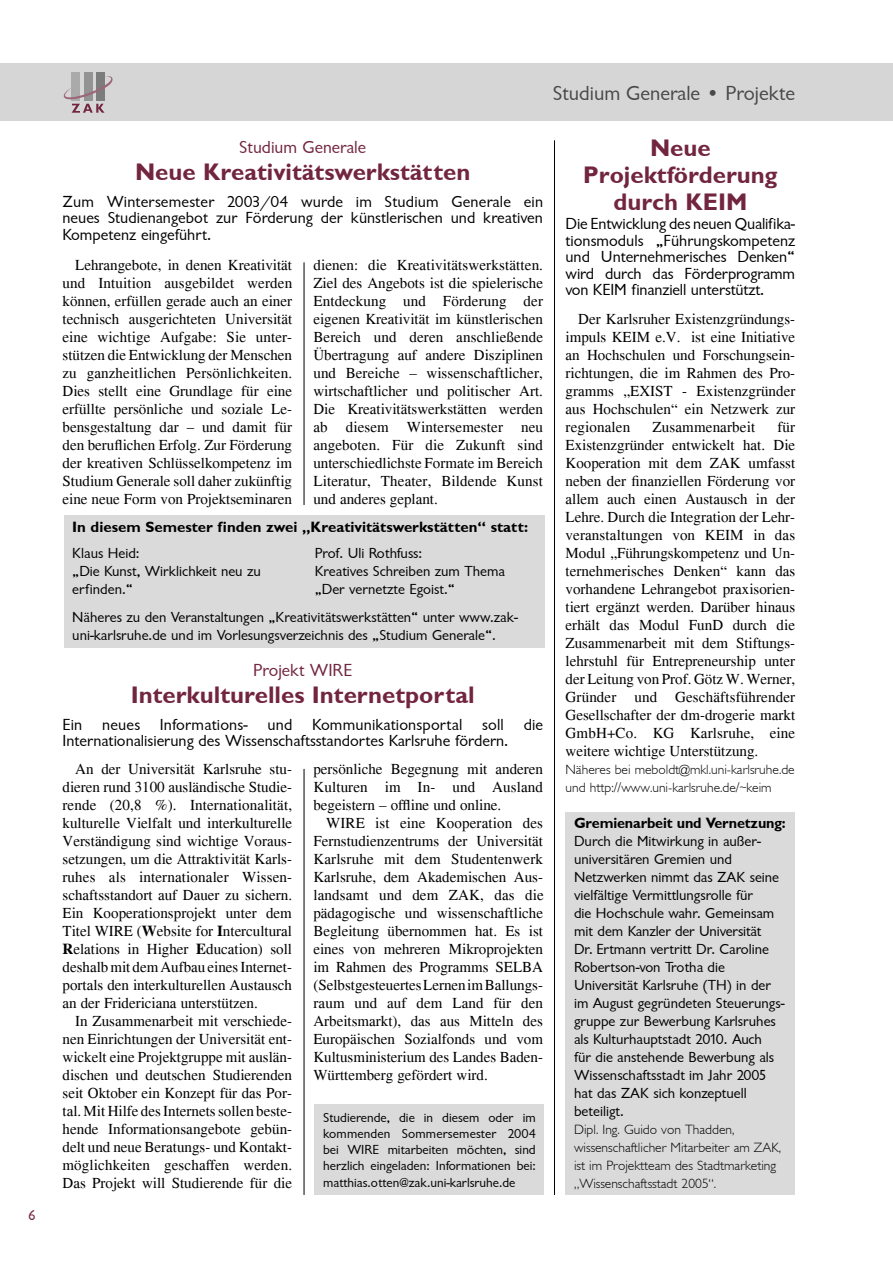
<style>
.page{position:relative;width:893px;height:1263px;background:#fff}
.page>*{position:absolute;margin:0;border:0;box-sizing:border-box;transform-origin:0 0}
.t1{font:24px/27px "Garrison Sans BOLD";color:#72253f;text-align:center}
.t2{font:21px "Garrison Sans";color:#484848}
.t3{font:18px "Garrison Sans";color:#72253f}
.t4{font:16.5px/16.5px "Garrison Sans";color:#000;text-align:justify}
.t5{font:15px/18px "Times New Roman";color:#000;text-align:justify}
.t6{font:15px/18px "Garrison Sans";color:#000}
.t7{font:15px "Garrison Sans BOLD";color:#000}
.t8{font:15px "Garrison Sans BOLD";color:#000;scale:.96 1}
.t9{font:15px "Garrison Sans";color:#72253f}
.t10{font:13.5px/18px "Garrison Light Sans";color:#000}
.t11{font:13.5px/16.2px "Garrison Sans";color:#000;text-align:justify}
.s1{font-weight:700}
</style>
<div class="page">
<div style="left:0;top:64px;width:893px;height:57px;background:#d6d6d6"></div>
<div style="left:72px;top:72px;width:8px;height:29px;background:#aaa"></div>
<div style="left:96px;top:72px;width:8px;height:29px;background:#7c7c7c"></div>
<div style="left:84px;top:72px;width:8px;height:29px;background:#939393"></div>
<svg style="left:64px;top:75px;width:49px;height:38px"></svg>
<div style="left:64px;top:514px;width:480px;height:133px;background:#dadada"></div>
<div style="left:315px;top:1104px;width:229px;height:91px;background:#dadada"></div>
<div style="left:566px;top:812px;width:229px;height:383px;background:#dadada"></div>
<hr style="left:304px;top:262px;width:1px;height:243px;background:#000">
<hr style="left:304px;top:769px;width:1px;height:426px;background:#000">
<hr style="left:554px;top:140px;width:1px;height:1055px;background:#000">
<p class="t9" style="left:28px;top:1207px;width:9px">6</p>
<h2 class="t2" style="left:553px;top:81px;width:244px">Studium Generale • Projekte</h2>
<p class="t3" style="left:239px;top:137px;width:128px">Studium Generale</p>
<h1 class="t1" style="left:135px;top:158px;width:337px">Neue Kreativitätswerkstätten</h1>
<p class="t4" style="left:63px;top:193px;width:482px">Zum Wintersemester 2003/04 wurde im Studium Generale ein neues Studienangebot zur Förderung der künstlerischen und kreativen Kompetenz eingeführt.</p>
<p class="t5" style="left:63px;top:256px;width:231px;text-indent:13px">Lehrangebote, in denen Kreativität und Intuition ausgebildet werden können, erfüllen gerade auch an einer technisch ausgerichteten Universität eine wichtige Aufgabe: Sie unter&shy;stützen die Entwicklung der Menschen zu ganzheitlichen Persönlichkeiten.<br>Dies stellt eine Grundlage für eine erfüllte persönliche und soziale Le&shy;bensgestaltung dar – und damit für den beruflichen Erfolg. Zur Förderung der kreativen Schlüsselkompetenz im Studium Generale soll daher zukünftig eine neue Form von Projektseminaren</p>
<p class="t5" style="left:313px;top:256px;width:231px">dienen: die Kreativitätswerkstätten.<br>Ziel des Angebots ist die spielerische Entdeckung und Förderung der eigenen Kreativität im künstlerischen Bereich und deren anschließende Übertragung auf andere Disziplinen und Bereiche – wissenschaftlicher, wirtschaftlicher und politischer Art.<br>Die Kreativitätswerkstätten werden ab diesem Wintersemester neu angeboten. Für die Zukunft sind unterschiedlichste Formate im Bereich Literatur, Theater, Bildende Kunst und anderes geplant.</p>
<p class="t7" style="left:72px;top:519px;width:457px">In diesem Semester finden zwei „Kreativitätswerkstätten“ statt:</p>
<p class="t6" style="left:72px;top:544px;width:190px">Klaus Heid:<br>„Die Kunst, Wirklichkeit neu zu erfinden.“</p>
<p class="t6" style="left:315px;top:544px;width:192px">Prof. Uli Rothfuss:<br>Kreatives Schreiben zum Thema „Der vernetzte Egoist.“</p>
<p class="t6" style="left:72px;top:609px;width:447px">Näheres zu den Veranstaltungen „Kreativitätswerkstätten“ unter www.zak&shy;uni-karlsruhe.de und im Vorlesungsverzeichnis des „Studium Generale“.</p>
<p class="t3" style="left:253px;top:660px;width:101px">Projekt WIRE</p>
<h1 class="t1" style="left:131px;top:681px;width:345px">Interkulturelles Internetportal</h1>
<p class="t4" style="left:63px;top:716px;width:482px">Ein neues Informations- und Kommunikationsportal soll die<br>Internationalisierung des Wissenschaftsstandortes Karlsruhe fördern.</p>
<p class="t5" style="left:63px;top:760px;width:231px;text-indent:13px">An der Universität Karlsruhe stu&shy;dieren rund 3100 ausländische Studie&shy;rende (20,8 %). Internationalität, kulturelle Vielfalt und interkulturelle Verständigung sind wichtige Voraus&shy;setzungen, um die Attraktivität Karls&shy;ruhes als internationaler Wissen&shy;schaftsstandort auf Dauer zu sichern.<br>Ein Kooperationsprojekt unter dem Titel WIRE (<span class="s1">W</span>ebsite for <span class="s1">I</span>ntercultural <span class="s1">R</span>elations in Higher <span class="s1">E</span>ducation) soll deshalb mit dem Aufbau eines Internet&shy;portals den interkulturellen Austausch an der Fridericiana unterstützen.</p>
<p class="t5" style="left:63px;top:1012px;width:231px;text-indent:13px">In Zusammenarbeit mit verschiede&shy;nen Einrichtungen der Universität ent&shy;wickelt eine Projektgruppe mit auslän&shy;dischen und deutschen Studierenden seit Oktober ein Konzept für das Por&shy;tal. Mit Hilfe des Internets sollen beste&shy;hende Informationsangebote gebün&shy;delt und neue Beratungs- und Kontakt&shy;möglichkeiten geschaffen werden.<br>Das Projekt will Studierende für die</p>
<p class="t5" style="left:313px;top:760px;width:231px">persönliche Begegnung mit anderen Kulturen im In- und Ausland begeistern – offline und online.</p>
<p class="t5" style="left:313px;top:814px;width:232px;text-indent:13px">WIRE ist eine Kooperation des Fernstudienzentrums der Universität Karlsruhe mit dem Studentenwerk Karlsruhe, dem Akademischen Aus&shy;landsamt und dem ZAK, das die pädagogische und wissenschaftliche Begleitung übernommen hat. Es ist eines von mehreren Mikroprojekten im Rahmen des Programms SELBA (Selbstgesteuertes Lernen im Ballungs&shy;raum und auf dem Land für den Arbeitsmarkt), das aus Mitteln des Europäischen Sozialfonds und vom Kultusministerium des Landes Baden-Württemberg gefördert wird.</p>
<p class="t11" style="left:323px;top:1109px;width:214px">Studierende, die in diesem oder im kommenden Sommersemester 2004 bei WIRE mitarbeiten möchten, sind herzlich eingeladen: Informationen bei: matthias.otten@zak.uni-karlsruhe.de</p>
<h1 class="t1" style="left:583px;top:134px;width:196px">Neue<br>Projektförderung durch KEIM</h1>
<p class="t4" style="left:566px;top:216px;width:231px">Die Entwicklung des neuen Qualifika&shy;tionsmoduls „Führungskompetenz und Unternehmerisches Denken“ wird durch das Förderprogramm von KEIM finanziell unterstützt.</p>
<p class="t5" style="left:566px;top:310px;width:231px;text-indent:13px">Der Karlsruher Existenzgründungs&shy;impuls KEIM e.V. ist eine Initiative an Hochschulen und Forschungsein&shy;richtungen, die im Rahmen des Pro&shy;gramms „EXIST - Existenzgründer aus Hochschulen“ ein Netzwerk zur regionalen</p>
<p class="t5" style="left:652px;top:418px;width:104px">Zusammenarbeit</p>
<p class="t5" style="left:566px;top:418px;width:231px;text-indent:212px">für Existenzgründer entwickelt hat. Die Kooperation mit dem ZAK umfasst neben der finanziellen Förderung vor allem auch einen Austausch in der Lehre. Durch die Integration der Lehr&shy;veranstaltungen von KEIM in das Modul „Führungskompetenz und Un&shy;ternehmerisches Denken“ kann das vorhandene Lehrangebot praxisorien&shy;tiert ergänzt werden. Darüber hinaus erhält das Modul FunD durch die Zusammenarbeit mit dem Stiftungs&shy;lehrstuhl für Entrepreneurship unter der Leitung von Prof. Götz W. Werner, Gründer und Geschäftsführender Gesellschafter der dm-drogerie markt GmbH+Co. KG Karlsruhe, eine weitere wichtige Unterstützung.</p>
<p class="t10" style="left:566px;top:761px;width:231px">Näheres bei meboldt@mkl.uni-karlsruhe.de und http://www.uni-karlsruhe.de/~keim</p>
<p class="t8" style="left:574px;top:815px;width:222px">Gremienarbeit und Vernetzung:</p>
<p class="t6" style="left:574px;top:832px;width:212px">Durch die Mitwirkung in außer&shy;universitären Gremien und<br>Netzwerken nimmt das ZAK seine vielfältige Vermittlungsrolle für<br>die Hochschule wahr. Gemeinsam mit dem Kanzler der Universität<br>Dr. Ertmann vertritt Dr. Caroline<br>Robertson-von Trotha die<br>Universität Karlsruhe (TH) in der im August gegründeten Steuerungs&shy;gruppe zur Bewerbung Karlsruhes als Kulturhauptstadt 2010. Auch<br>für die anstehende Bewerbung als<br>Wissenschaftsstadt im Jahr 2005 hat das ZAK sich konzeptuell beteiligt.</p>
<p class="t10" style="left:574px;top:1121px;width:209px">Dipl. Ing. Guido von Thadden, wissenschaftlicher Mitarbeiter am ZAK, ist im Projektteam des Stadtmarketing „Wissenschaftsstadt 2005“.</p>
</div>
